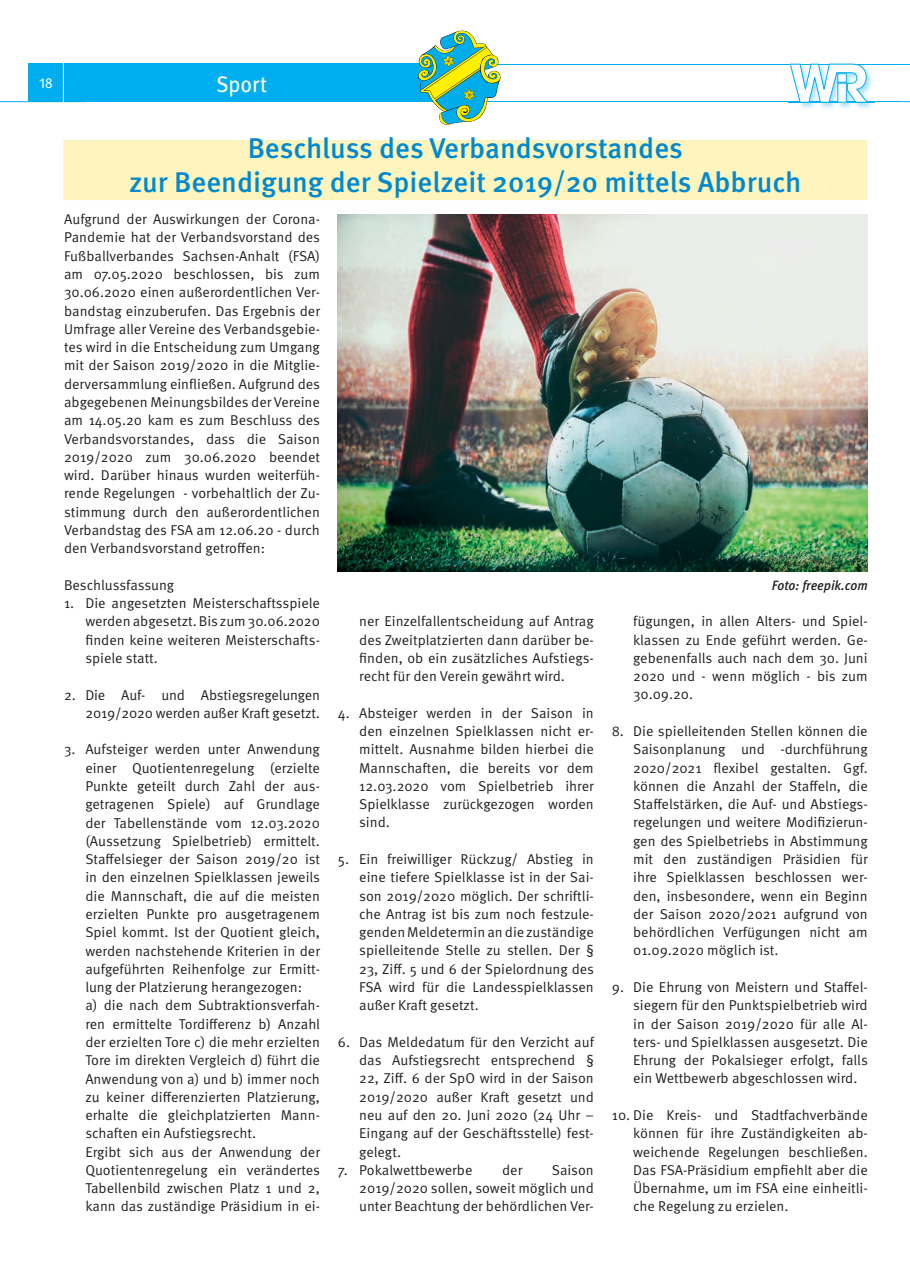
<style>
.page{position:relative;width:910px;height:1280px;background:#fff}
.page>*{position:absolute;margin:0;border:0;box-sizing:border-box;transform-origin:0 0}
.t1{font:500 28.5px/34.2px "Meta Pro";color:#0089cf;text-align:center}
.t2{font:22.5px "Meta Pro";color:#fff;scale:.95 1}
.t3{font:15px "Today SB";color:#fff;scale:.95 1}
.t4{font:14.25px/18.3px "Meta Pro";color:#231f20;text-align:justify}
.t5{font:italic 500 13.5px "Meta Pro";color:#231f20;scale:.95 1}
</style>
<div class="page">
<div style="left:64px;top:63px;width:392px;height:39px;background:#00aeef"></div>
<hr style="left:0;top:101px;width:86px;height:1px;background:#00aeef">
<hr style="left:86px;top:101px;width:815px;height:1px;background:#00aeef">
<hr style="left:86px;top:64px;width:815px;height:1px;background:#00aeef">
<div style="left:28px;top:63px;width:35px;height:39px;background:#00aeef"></div>
<hr style="left:63px;top:62px;width:1px;height:41px;background:#fff">
<img style="left:418px;top:30px;width:83px;height:95px">
<img style="left:789px;top:63px;width:85px;height:46px">
<svg style="left:790px;top:64px;width:78px;height:39px"></svg>
<div style="left:63px;top:140px;width:804px;height:60px;background:#fef4bd"></div>
<img style="left:338px;top:215px;width:530px;height:356px">
<p class="t3" style="left:39px;top:75px;width:16px">18</p>
<h2 class="t2" style="left:216px;top:70px;width:55px">Sport</h2>
<h1 class="t1" style="left:129px;top:131px;width:674px">Beschluss des Verbandsvorstandes<br>zur Beendigung der Spielzeit 2019/20 mittels Abbruch</h1>
<p class="t4" style="left:64px;top:210px;width:258px">Aufgrund der Auswirkungen der Corona-Pandemie hat der Verbandsvorstand des Fußballverbandes Sachsen-Anhalt (FSA) am 07.05.2020 beschlossen, bis zum 30.06.2020 einen außerordentlichen Ver&shy;bandstag einzuberufen. Das Ergebnis der Umfrage aller Vereine des Verbandsgebie&shy;tes wird in die Entscheidung zum Umgang mit der Saison 2019/2020 in die Mitglie&shy;derversammlung einfließen. Aufgrund des abgegebenen Meinungsbildes der Vereine am 14.05.20 kam es zum Beschluss des Verbandsvorstandes, dass die Saison 2019/2020 zum 30.06.2020 beendet wird. Darüber hinaus wurden weiterfüh&shy;rende Regelungen - vorbehaltlich der Zu&shy;stimmung durch den außerordentlichen Verbandstag des FSA am 12.06.20 - durch den Verbandsvorstand getroffen:</p>
<p class="t4" style="left:64px;top:576px;width:112px">Beschlussfassung</p>
<p class="t4" style="left:85px;top:594px;width:236px;text-indent:-21px">1. Die angesetzten Meisterschaftsspiele werden abgesetzt. Bis zum 30.06.2020 finden keine weiteren Meisterschafts&shy;spiele statt.</p>
<p class="t4" style="left:64px;top:686px;width:257px;text-align:right">2. Die Auf- und Abstiegsregelungen<br>2019/2020 werden außer Kraft gesetzt.</p>
<p class="t4" style="left:85px;top:741px;width:236px;text-align:left;text-indent:-21px">3. Aufsteiger werden unter Anwendung einer Quotientenregelung (erzielte Punkte geteilt durch Zahl der aus&shy;getragenen Spiele) auf Grundlage der Tabellenstände vom 12.03.2020 (Aussetzung Spielbetrieb) ermittelt.<br>Staffelsieger der Saison 2019/20 ist in den einzelnen Spielklassen jeweils die Mannschaft, die auf die meisten erzielten Punkte pro ausgetragenem Spiel kommt. Ist der Quotient gleich, werden nachstehende Kriterien in der aufgeführten Reihenfolge zur Ermitt&shy;lung der Platzierung herangezogen:<br>a) die nach dem Subtraktionsverfah&shy;ren ermittelte Tordifferenz b) Anzahl der erzielten Tore c) die mehr erzielten Tore im direkten Vergleich d) führt die Anwendung von a) und b) immer noch zu keiner differenzierten Platzierung, erhalte die gleichplatzierten Mann&shy;schaften ein Aufstiegsrecht.<br>Ergibt sich aus der Anwendung der Quotientenregelung ein verändertes Tabellenbild zwischen Platz 1 und 2, kann das zuständige Präsidium in ei-</p>
<p class="t4" style="left:359px;top:613px;width:236px">ner Einzelfallentscheidung auf Antrag des Zweitplatzierten dann darüber be&shy;finden, ob ein zusätzliches Aufstiegs&shy;recht für den Verein gewährt wird.</p>
<p class="t4" style="left:359px;top:704px;width:236px;text-indent:-21px">4. Absteiger werden in der Saison in den einzelnen Spielklassen nicht er&shy;mittelt. Ausnahme bilden hierbei die Mannschaften, die bereits vor dem 12.03.2020 vom Spielbetrieb ihrer Spielklasse zurückgezogen worden sind.</p>
<p class="t4" style="left:359px;top:850px;width:236px;text-indent:-21px">5. Ein freiwilliger Rückzug/ Abstieg in eine tiefere Spielklasse ist in der Sai&shy;son 2019/2020 möglich. Der schriftli&shy;che Antrag ist bis zum noch festzule&shy;genden Meldetermin an die zuständige spielleitende Stelle zu stellen. Der § 23, Ziff. 5 und 6 der Spielordnung des FSA wird für die Landesspielklassen außer Kraft gesetzt.</p>
<p class="t4" style="left:359px;top:1033px;width:237px;text-indent:-21px">6. Das Meldedatum für den Verzicht auf das Aufstiegsrecht entsprechend § 22, Ziff. 6 der SpO wird in der Saison 2019/2020 außer Kraft gesetzt und neu auf den 20. Juni 2020 (24 Uhr – Eingang auf der Geschäftsstelle) fest&shy;gelegt.</p>
<p class="t4" style="left:338px;top:1161px;width:136px">7. Pokalwettbewerbe</p>
<p class="t4" style="left:502px;top:1161px;width:22px">der</p>
<p class="t4" style="left:359px;top:1161px;width:236px;text-indent:193px">Saison 2019/2020 sollen, soweit möglich und unter Beachtung der behördlichen Ver-</p>
<p class="t5" style="left:772px;top:577px;width:102px">Foto: freepik.com</p>
<p class="t4" style="left:633px;top:613px;width:236px">fügungen, in allen Alters- und Spiel&shy;klassen zu Ende geführt werden. Ge&shy;gebenenfalls auch nach dem 30. Juni 2020 und - wenn möglich - bis zum 30.09.20.</p>
<p class="t4" style="left:633px;top:722px;width:236px;text-indent:-21px">8. Die spielleitenden Stellen können die Saisonplanung und -durchführung 2020/2021 flexibel gestalten. Ggf. können die Anzahl der Staffeln, die Staffelstärken, die Auf- und Abstiegs&shy;regelungen und weitere Modifizierun&shy;gen des Spielbetriebs in Abstimmung mit den zuständigen Präsidien für ihre Spielklassen beschlossen wer&shy;den, insbesondere, wenn ein Beginn der Saison 2020/2021 aufgrund von behördlichen Verfügungen nicht am 01.09.2020 möglich ist.</p>
<p class="t4" style="left:633px;top:978px;width:236px;text-indent:-21px">9. Die Ehrung von Meistern und Staffel&shy;siegern für den Punktspielbetrieb wird in der Saison 2019/2020 für alle Al&shy;ters- und Spielklassen ausgesetzt. Die Ehrung der Pokalsieger erfolgt, falls ein Wettbewerb abgeschlossen wird.</p>
<p class="t4" style="left:633px;top:1106px;width:236px;text-indent:-21px">10. Die Kreis- und Stadtfachverbände können für ihre Zuständigkeiten ab&shy;weichende Regelungen beschließen.<br>Das FSA-Präsidium empfiehlt aber die Übernahme, um im FSA eine einheitli&shy;che Regelung zu erzielen.</p>
</div>
